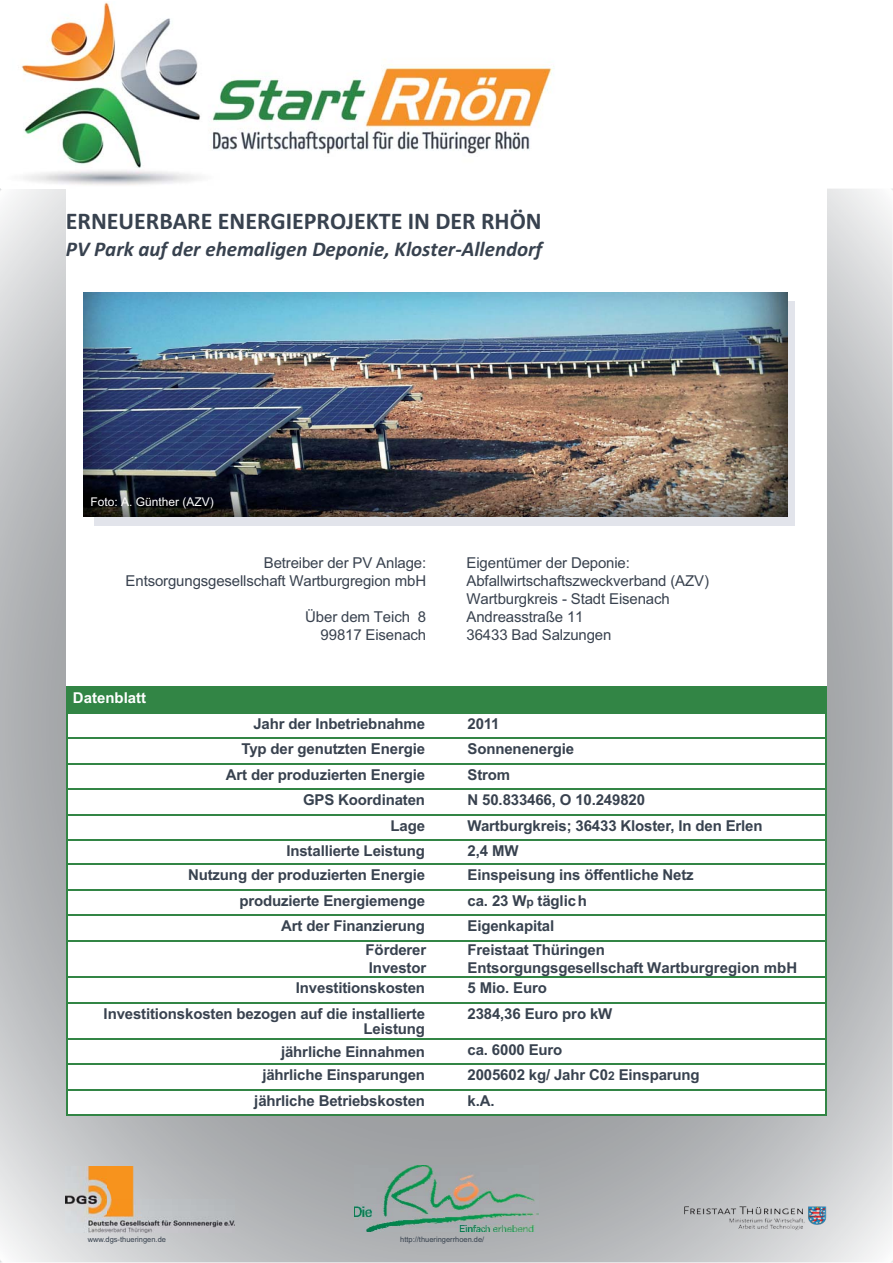
<style>
.page{position:relative;width:893px;height:1263px;background:#fff}
.page>*{position:absolute;margin:0;border:0;box-sizing:border-box;transform-origin:0 0}
.t1{font:700 24px "Calibri";color:#38424f}
.t2{font:italic 700 21px "Calibri";color:#38424f}
.t3{font:700 15px/18px "Arial";letter-spacing:-.01em;color:#38424f}
.t4{font:15px/18px "Arial";letter-spacing:-.01em;color:#39424f;text-align:right}
.t5{font:700 15px/15px "Arial";letter-spacing:-.01em;color:#39424f;text-align:right}
.t6{font:700 15px "Arial";color:#fff}
.t7{font:12px "Arial";color:#fff}
.t8{font:7.5px "Arial";color:#38424f}
.s1{font-size:12px}
</style>
<div class="page">
<img style="left:0;top:189px;width:893px;height:1073px">
<div style="left:67px;top:189px;width:760px;height:927px;background:#fff"></div>
<div style="left:94px;top:301px;width:701px;height:224px;background:#e2e4eb"></div>
<div style="left:66px;top:686px;width:761px;height:26px;background:#328545"></div>
<hr style="left:66px;top:737px;width:761px;height:2px;background:#328545">
<hr style="left:66px;top:763px;width:761px;height:1px;background:#328545">
<hr style="left:66px;top:788px;width:761px;height:2px;background:#328545">
<hr style="left:66px;top:814px;width:761px;height:1px;background:#328545">
<hr style="left:66px;top:839px;width:761px;height:2px;background:#328545">
<hr style="left:66px;top:864px;width:761px;height:1px;background:#328545">
<hr style="left:66px;top:889px;width:761px;height:2px;background:#328545">
<hr style="left:66px;top:915px;width:761px;height:1px;background:#328545">
<hr style="left:66px;top:940px;width:761px;height:2px;background:#328545">
<hr style="left:66px;top:976px;width:761px;height:2px;background:#328545">
<hr style="left:66px;top:1002px;width:761px;height:2px;background:#328545">
<hr style="left:66px;top:1038px;width:761px;height:2px;background:#328545">
<hr style="left:66px;top:1064px;width:761px;height:1px;background:#328545">
<hr style="left:66px;top:1089px;width:761px;height:2px;background:#328545">
<hr style="left:66px;top:712px;width:761px;height:1px;background:#328545">
<hr style="left:825px;top:713px;width:2px;height:24px;background:#328545">
<hr style="left:825px;top:739px;width:2px;height:24px;background:#328545">
<hr style="left:825px;top:764px;width:2px;height:24px;background:#328545">
<hr style="left:825px;top:790px;width:2px;height:24px;background:#328545">
<hr style="left:825px;top:815px;width:2px;height:24px;background:#328545">
<hr style="left:825px;top:841px;width:2px;height:23px;background:#328545">
<hr style="left:825px;top:865px;width:2px;height:24px;background:#328545">
<hr style="left:825px;top:891px;width:2px;height:24px;background:#328545">
<svg style="left:66px;top:713px;width:1px;height:227px"></svg>
<hr style="left:825px;top:916px;width:2px;height:24px;background:#328545">
<hr style="left:66px;top:942px;width:1px;height:34px;background:#328545">
<hr style="left:825px;top:942px;width:2px;height:34px;background:#328545">
<svg style="left:66px;top:978px;width:1px;height:24px"></svg>
<hr style="left:825px;top:978px;width:2px;height:24px;background:#328545">
<hr style="left:66px;top:1004px;width:1px;height:34px;background:#328545">
<hr style="left:825px;top:1004px;width:2px;height:34px;background:#328545">
<hr style="left:825px;top:1040px;width:2px;height:24px;background:#328545">
<hr style="left:825px;top:1065px;width:2px;height:24px;background:#328545">
<svg style="left:66px;top:1040px;width:1px;height:75px"></svg>
<hr style="left:825px;top:1091px;width:2px;height:24px;background:#328545">
<hr style="left:66px;top:1115px;width:761px;height:1px;background:#328545">
<img style="left:84px;top:292px;width:703px;height:224px">
<img style="left:354px;top:1165px;width:184px;height:67px">
<img style="left:66px;top:1166px;width:168px;height:66px">
<img style="left:21px;top:2px;width:533px;height:183px">
<img style="left:683px;top:1204px;width:144px;height:29px">
<h1 class="t1" style="left:66px;top:207px;width:477px">ERNEUERBARE ENERGIEPROJEKTE IN DER RHÖN</h1>
<h2 class="t2" style="left:66px;top:242px;width:478px">PV Park auf der ehemaligen Deponie, Kloster-Allendorf</h2>
<p class="t7" style="left:90px;top:497px;width:125px">Foto: A. Günther (AZV)</p>
<p class="t4" style="left:126px;top:555px;width:302px">Betreiber der PV Anlage:<br>Entsorgungsgesellschaft Wartburgregion mbH</p>
<p class="t4" style="left:305px;top:609px;width:122px">Über dem Teich 8<br>99817 Eisenach</p>
<p class="t6" style="left:73px;top:692px;width:75px">Datenblatt</p>
<p class="t4" style="left:467px;top:555px;width:244px;text-align:left">Eigentümer der Deponie:<br>Abfallwirtschaftszweckverband (AZV)<br>Wartburgkreis - Stadt Eisenach<br>Andreasstraße 11<br>36433 Bad Salzungen</p>
<p class="t3" style="left:253px;top:716px;width:173px">Jahr der Inbetriebnahme</p>
<p class="t5" style="left:467px;top:717px;width:34px">2011</p>
<p class="t5" style="left:241px;top:743px;width:185px">Typ der genutzten Energie</p>
<p class="t3" style="left:467px;top:741px;width:108px">Sonnenenergie</p>
<p class="t3" style="left:226px;top:767px;width:201px">Art der produzierten Energie</p>
<p class="t5" style="left:467px;top:768px;width:44px">Strom</p>
<p class="t3" style="left:303px;top:792px;width:124px">GPS Koordinaten</p>
<p class="t5" style="left:467px;top:794px;width:179px">N 50.833466, O 10.249820</p>
<p class="t5" style="left:390px;top:819px;width:36px">Lage</p>
<p class="t3" style="left:467px;top:818px;width:296px">Wartburgkreis; 36433 Kloster, In den Erlen</p>
<p class="t5" style="left:286px;top:845px;width:140px">Installierte Leistung</p>
<p class="t3" style="left:467px;top:843px;width:52px">2,4 MW</p>
<p class="t3" style="left:188px;top:868px;width:238px">Nutzung der produzierten Energie</p>
<p class="t3" style="left:467px;top:868px;width:228px">Einspeisung ins öffentliche Netz</p>
<p class="t3" style="left:239px;top:893px;width:187px">produzierte Energiemenge</p>
<p class="t3" style="left:467px;top:893px;width:121px">ca. 23 W<span class="s1">p</span> täglich</p>
<p class="t3" style="left:281px;top:918px;width:145px">Art der Finanzierung</p>
<p class="t3" style="left:467px;top:918px;width:88px">Eigenkapital</p>
<p class="t3" style="left:366px;top:942px;width:62px">Förderer<br>Investor</p>
<p class="t3" style="left:467px;top:943px;width:331px">Freistaat Thüringen<br>Entsorgungsgesellschaft Wartburgregion mbH</p>
<p class="t3" style="left:296px;top:980px;width:131px">Investitionskosten</p>
<p class="t3" style="left:467px;top:980px;width:81px">5 Mio. Euro</p>
<p class="t5" style="left:104px;top:1008px;width:323px">Investitionskosten bezogen auf die installierte<br>Leistung</p>
<p class="t3" style="left:467px;top:1006px;width:146px">2384,36 Euro pro kW</p>
<p class="t5" style="left:281px;top:1046px;width:145px">jährliche Einnahmen</p>
<p class="t3" style="left:467px;top:1042px;width:96px">ca. 6000 Euro</p>
<p class="t3" style="left:262px;top:1068px;width:164px">jährliche Einsparungen</p>
<p class="t3" style="left:467px;top:1068px;width:234px">2005602 kg/ Jahr C0<span class="s1">2</span> Einsparung</p>
<p class="t3" style="left:254px;top:1093px;width:172px">jährliche Betriebskosten</p>
<p class="t3" style="left:467px;top:1093px;width:29px">k.A.</p>
<p class="t8" style="left:88px;top:1237px;width:80px">www.dgs-thueringen.de</p>
<p class="t8" style="left:400px;top:1237px;width:86px">http://thueringerrhoen.de/</p>
</div>
